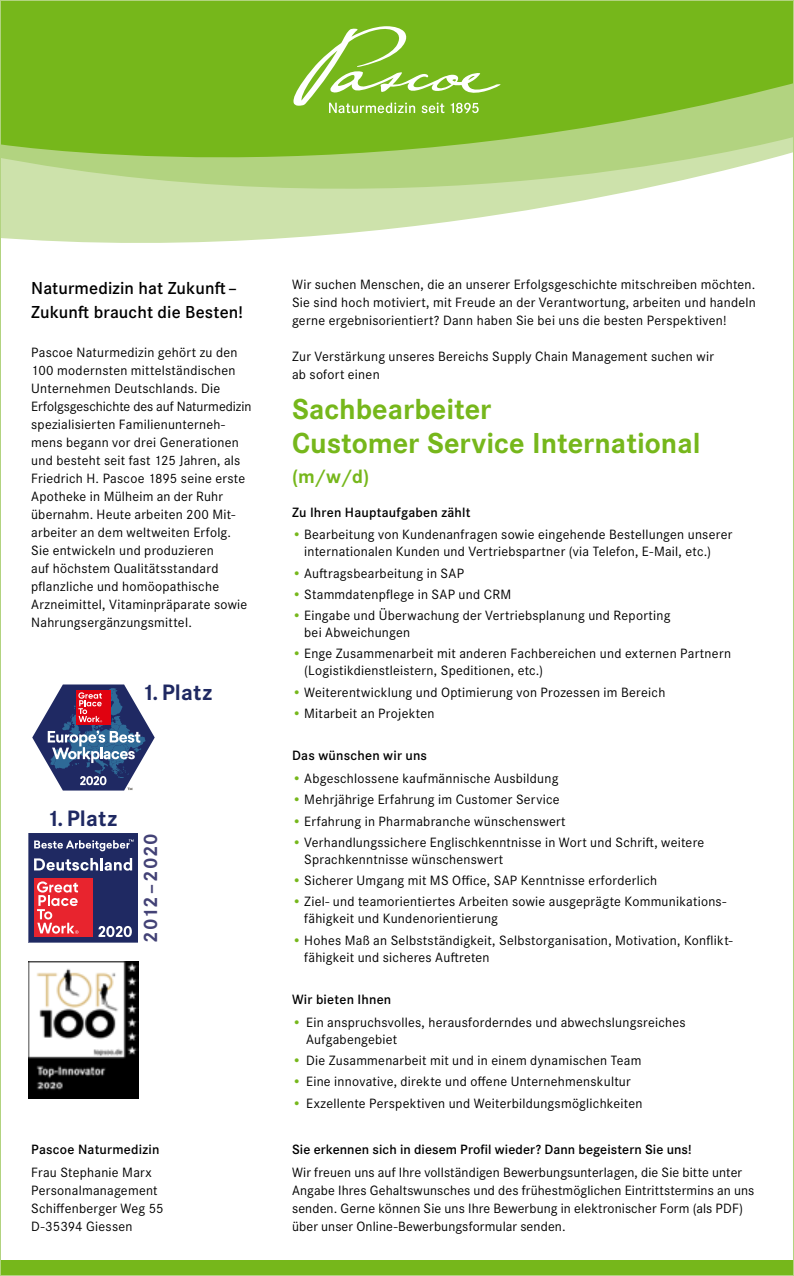
<style>
.page{position:relative;width:794px;height:1276px;background:#fff}
.page>*{position:absolute;margin:0;border:0;box-sizing:border-box;transform-origin:0 0}
.t1{font:700 30px/34px "Corporate S Pro";color:#76b71b}
.t2{font:700 23.2px "Corporate S Pro";letter-spacing:.01em;color:#1f2962}
.t3{font:700 20px "Corporate S Pro";letter-spacing:.05em;color:#434276}
.t4{font:700 20px "Corporate S Pro";color:#76b71b}
.t5{font:600 18px/24px "Corporate S Pro";letter-spacing:.005em;color:#000}
.t6{font:14px/18px "Corporate S Pro";letter-spacing:.015em;color:#000}
.t7{font:600 14px "Corporate S Pro";letter-spacing:.015em;color:#000}
.s1{color:#76b71b}
</style>
<div class="page">
<svg style="left:2px;top:204px;width:560px;height:39px;fill:#cde2ab"></svg>
<svg style="left:2px;top:2px;width:790px;height:202px;background:#92c44a"></svg>
<svg style="left:293px;top:26px;width:207px;height:87px;background:#8cc240"></svg>
<div style="left:0;top:1260px;width:794px;height:16px;background:#76b71b"></div>
<svg style="left:28px;top:833px;width:110px;height:109px;background:#71476c"></svg>
<img style="left:28px;top:961px;width:110px;height:137px">
<svg style="left:32px;top:684px;width:123px;height:106px"></svg>
<p class="t5" style="left:31px;top:275px;width:213px">Naturmedizin hat Zukunft–<br>Zukunft braucht die Besten!</p>
<p class="t6" style="left:31px;top:342px;width:222px">Pascoe Naturmedizin gehört zu den 100 modernsten mittelständischen Unternehmen Deutschlands. Die Erfolgsgeschichte des auf Naturmedizin spezialisierten Familienunterneh&shy;mens begann vor drei Generationen und besteht seit fast 125 Jahren, als Friedrich H. Pascoe 1895 seine erste Apotheke in Mülheim an der Ruhr übernahm. Heute arbeiten 200 Mit&shy;arbeiter an dem weltweiten Erfolg.<br>Sie entwickeln und produzieren<br>auf höchstem Qualitätsstandard pflanzliche und homöopathische Arzneimittel, Vitaminpräparate sowie Nahrungsergänzungsmittel.</p>
<h2 class="t2" style="left:141px;top:674px;width:72px">1. Platz</h2>
<h2 class="t2" style="left:46px;top:799px;width:72px">1. Platz</h2>
<h3 class="t3" style="left:135px;top:942px;width:111px;rotate:-90deg">2012–2020</h3>
<p class="t7" style="left:31px;top:1138px;width:130px">Pascoe Naturmedizin</p>
<p class="t6" style="left:31px;top:1162px;width:134px">Frau Stephanie Marx<br>Personalmanagement<br>Schiffenberger Weg 55<br>D-35394 Giessen</p>
<p class="t6" style="left:292px;top:274px;width:465px;text-align:justify">Wir suchen Menschen, die an unserer Erfolgsgeschichte mitschreiben möchten.<br>Sie sind hoch motiviert, mit Freude an der Verantwortung, arbeiten und handeln gerne ergebnisorientiert? Dann haben Sie bei uns die besten Perspektiven!</p>
<p class="t6" style="left:292px;top:346px;width:423px">Zur Verstärkung unseres Bereichs Supply Chain Management suchen wir ab sofort einen</p>
<h1 class="t1" style="left:292px;top:389px;width:410px">Sachbearbeiter<br>Customer Service International</h1>
<h3 class="t4" style="left:292px;top:460px;width:79px">(m/w/d)</h3>
<p class="t7" style="left:292px;top:502px;width:180px">Zu Ihren Hauptaufgaben zählt</p>
<p class="t6" style="left:304px;top:525px;width:429px;line-height:17px;text-indent:-12px"><span class="s1">•</span> Bearbeitung von Kundenanfragen sowie eingehende Bestellungen unserer internationalen Kunden und Vertriebspartner (via Telefon, E-Mail, etc.)</p>
<p class="t6" style="left:292px;top:563px;width:173px"><span class="s1">•</span> Auftragsbearbeitung in SAP</p>
<p class="t6" style="left:292px;top:584px;width:221px"><span class="s1">•</span> Stammdatenpflege in SAP und CRM</p>
<p class="t6" style="left:304px;top:606px;width:368px;line-height:17px;text-indent:-12px"><span class="s1">•</span> Eingabe und Überwachung der Vertriebsplanung und Reporting bei Abweichungen</p>
<p class="t6" style="left:304px;top:644px;width:428px;line-height:17px;text-indent:-12px"><span class="s1">•</span> Enge Zusammenarbeit mit anderen Fachbereichen und externen Partnern (Logistikdienstleistern, Speditionen, etc.)</p>
<p class="t6" style="left:292px;top:682px;width:375px"><span class="s1">•</span> Weiterentwicklung und Optimierung von Prozessen im Bereich</p>
<p class="t6" style="left:292px;top:703px;width:144px"><span class="s1">•</span> Mitarbeit an Projekten</p>
<p class="t7" style="left:292px;top:745px;width:137px">Das wünschen wir uns</p>
<p class="t6" style="left:292px;top:768px;width:268px"><span class="s1">•</span> Abgeschlossene kaufmännische Ausbildung</p>
<p class="t6" style="left:292px;top:789px;width:269px"><span class="s1">•</span> Mehrjährige Erfahrung im Customer Service</p>
<p class="t6" style="left:292px;top:811px;width:275px"><span class="s1">•</span> Erfahrung in Pharmabranche wünschenswert</p>
<p class="t6" style="left:304px;top:832px;width:402px;line-height:17px;text-indent:-12px"><span class="s1">•</span> Verhandlungssichere Englischkenntnisse in Wort und Schrift, weitere<br>Sprachkenntnisse wünschenswert</p>
<p class="t6" style="left:292px;top:870px;width:367px"><span class="s1">•</span> Sicherer Umgang mit MS Office, SAP Kenntnisse erforderlich</p>
<p class="t6" style="left:304px;top:892px;width:423px;line-height:17px;text-indent:-12px"><span class="s1">•</span> Ziel- und teamorientiertes Arbeiten sowie ausgeprägte Kommunikations&shy;fähigkeit und Kundenorientierung</p>
<p class="t6" style="left:304px;top:930px;width:430px;line-height:17px;text-indent:-12px"><span class="s1">•</span> Hohes Maß an Selbstständigkeit, Selbstorganisation, Motivation, Konflikt&shy;fähigkeit und sicheres Auftreten</p>
<p class="t7" style="left:292px;top:989px;width:101px">Wir bieten Ihnen</p>
<p class="t6" style="left:306px;top:1012px;width:381px;line-height:17px;text-indent:-14px"><span class="s1">•</span> Ein anspruchsvolles, herausforderndes und abwechslungsreiches<br>Aufgabengebiet</p>
<p class="t6" style="left:292px;top:1050px;width:351px"><span class="s1">•</span> Die Zusammenarbeit mit und in einem dynamischen Team</p>
<p class="t6" style="left:292px;top:1071px;width:340px"><span class="s1">•</span> Eine innovative, direkte und offene Unternehmenskultur</p>
<p class="t6" style="left:292px;top:1093px;width:352px"><span class="s1">•</span> Exzellente Perspektiven und Weiterbildungsmöglichkeiten</p>
<p class="t7" style="left:292px;top:1138px;width:401px">Sie erkennen sich in diesem Profil wieder? Dann begeistern Sie uns!</p>
<p class="t6" style="left:292px;top:1162px;width:464px">Wir freuen uns auf Ihre vollständigen Bewerbungsunterlagen, die Sie bitte unter Angabe Ihres Gehaltswunsches und des frühestmöglichen Eintrittstermins an uns senden. Gerne können Sie uns Ihre Bewerbung in elektronischer Form (als PDF) über unser Online-Bewerbungsformular senden.</p>
</div>
